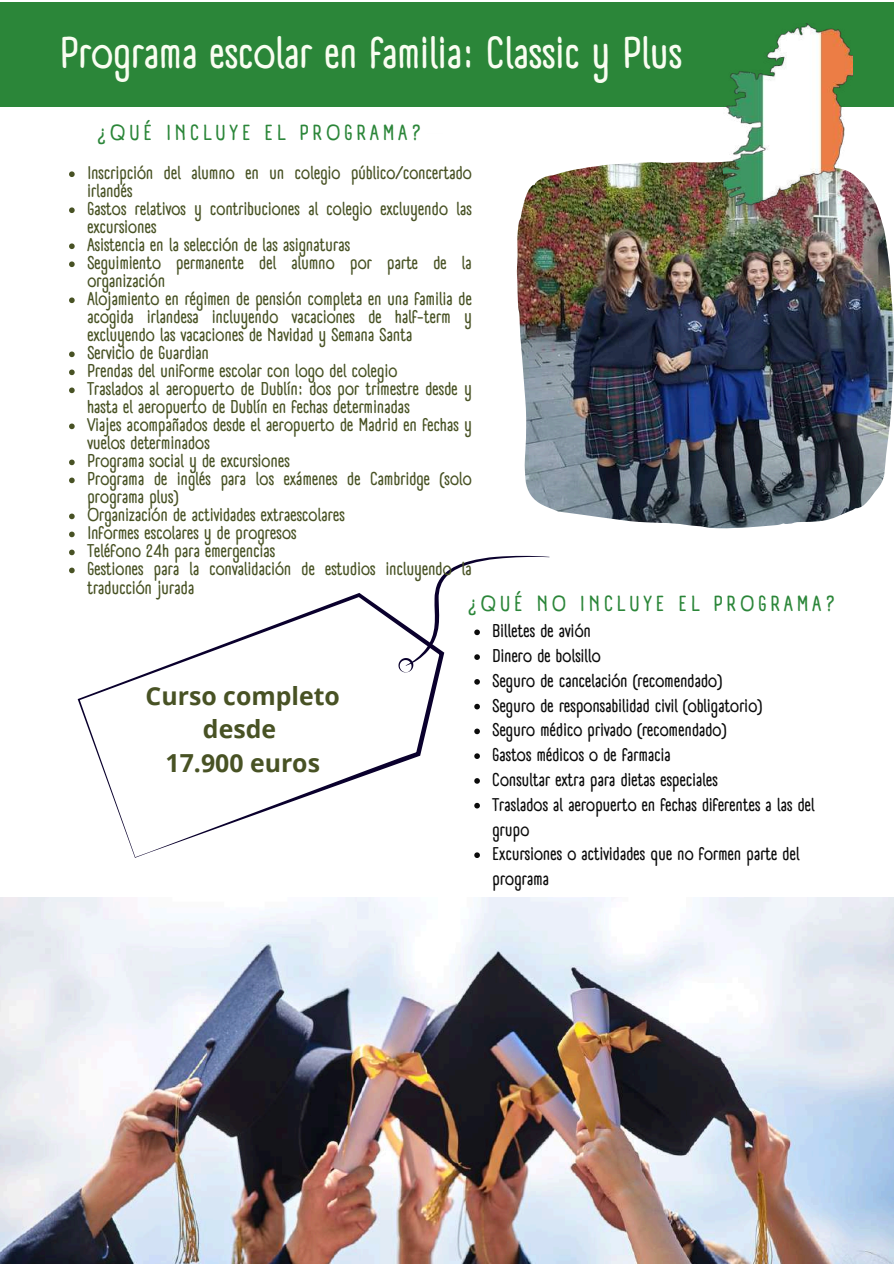
<style>
.page{position:relative;width:894px;height:1264px;background:#fff}
.page>*{position:absolute;margin:0;border:0;box-sizing:border-box;transform-origin:0 0}
.t1{font:700 43.5px "A Day Without Sun Text";color:#f9fdf1}
.t2{font:700 24.9px/33.8px "Open Sans";color:#485224;text-align:center}
.t3{font:700 21.3px "A Day Without Sun Text";letter-spacing:.19em;color:#2b8639}
.t4{font:700 18px/18px "A Day Without Sun Text";color:#485224}
.t5{font:700 18px/24.8px "A Day Without Sun Text";color:#0b0b0b}
</style>
<div class="page">
<img style="left:516px;top:162px;width:377px;height:366px">
<img style="left:0;top:897px;width:893px;height:366px">
<div style="left:0;top:3px;width:893px;height:104px;background:#2b8639"></div>
<svg style="left:78px;top:593px;width:362px;height:264px"></svg>
<svg style="left:69px;top:171px;width:6px;height:6px"></svg>
<svg style="left:69px;top:207px;width:6px;height:6px"></svg>
<svg style="left:69px;top:243px;width:6px;height:6px"></svg>
<svg style="left:69px;top:261px;width:6px;height:6px"></svg>
<svg style="left:69px;top:297px;width:6px;height:6px"></svg>
<svg style="left:69px;top:351px;width:6px;height:6px"></svg>
<svg style="left:69px;top:369px;width:6px;height:6px"></svg>
<svg style="left:69px;top:387px;width:6px;height:6px"></svg>
<svg style="left:69px;top:423px;width:6px;height:6px"></svg>
<svg style="left:69px;top:459px;width:6px;height:6px"></svg>
<svg style="left:69px;top:477px;width:6px;height:6px"></svg>
<svg style="left:69px;top:513px;width:6px;height:6px"></svg>
<svg style="left:69px;top:531px;width:6px;height:6px"></svg>
<svg style="left:69px;top:549px;width:6px;height:6px"></svg>
<svg style="left:69px;top:567px;width:6px;height:6px"></svg>
<svg style="left:398px;top:555px;width:151px;height:117px"></svg>
<svg style="left:474px;top:679px;width:6px;height:5px"></svg>
<svg style="left:474px;top:703px;width:6px;height:6px"></svg>
<svg style="left:474px;top:728px;width:6px;height:6px"></svg>
<svg style="left:474px;top:753px;width:6px;height:6px"></svg>
<svg style="left:474px;top:778px;width:6px;height:5px"></svg>
<svg style="left:474px;top:802px;width:6px;height:6px"></svg>
<svg style="left:474px;top:852px;width:6px;height:6px"></svg>
<img style="left:722px;top:24px;width:130px;height:181px">
<h1 class="t1" style="left:60px;top:27px;width:623px">Programa escolar en familia: Classic y Plus</h1>
<p class="t3" style="left:97px;top:119px;width:325px">¿QUÉ INCLUYE EL PROGRAMA?</p>
<p class="t4" style="left:87px;top:164px;width:386px">Inscripción del alumno en un colegio público/concertado irlandés<br>Gastos relativos y contribuciones al colegio excluyendo las excursiones<br>Asistencia en la selección de las asignaturas<br>Seguimiento permanente del alumno por parte de la organización<br>Alojamiento en régimen de pensión completa en una familia de acogida irlandesa incluyendo vacaciones de half-term y excluyendo las vacaciones de Navidad y Semana Santa<br>Servicio de Guardian<br>Prendas del uniforme escolar con logo del colegio<br>Traslados al aeropuerto de Dublín: dos por trimestre desde y hasta el aeropuerto de Dublín en fechas determinadas<br>Viajes acompañados desde el aeropuerto de Madrid en fechas y vuelos determinados<br>Programa social y de excursiones<br>Programa de inglés para los exámenes de Cambridge (solo programa plus)<br>Organización de actividades extraescolares<br>Informes escolares y de progresos<br>Teléfono 24h para emergencias<br>Gestiones para la convalidación de estudios incluyendo la traducción jurada</p>
<p class="t3" style="left:467px;top:591px;width:369px">¿QUÉ NO INCLUYE EL PROGRAMA?</p>
<p class="t5" style="left:492px;top:619px;width:324px">Billetes de avión<br>Dinero de bolsillo<br>Seguro de cancelación (recomendado)<br>Seguro de responsabilidad civil (obligatorio)<br>Seguro médico privado (recomendado)<br>Gastos médicos o de farmacia<br>Consultar extra para dietas especiales<br>Traslados al aeropuerto en fechas diferentes a las del grupo<br>Excursiones o actividades que no formen parte del programa</p>
<h2 class="t2" style="left:146px;top:678px;width:196px">Curso completo desde<br>17.900 euros</h2>
</div>
